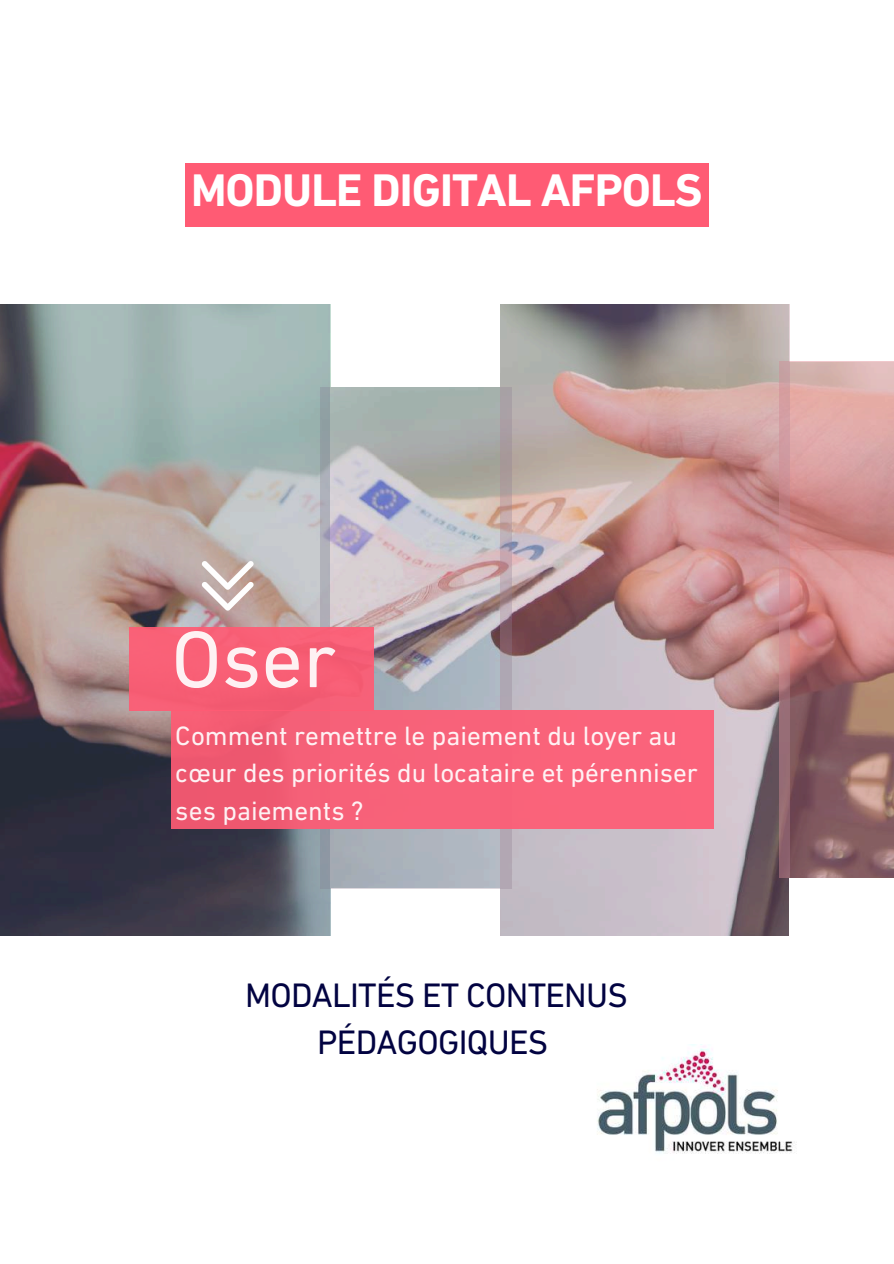
<style>
.page{position:relative;width:894px;height:1264px;background:#fff}
.page>*{position:absolute;margin:0;border:0;box-sizing:border-box;transform-origin:0 0}
.t1{font:81.15px "DIN Next LT Pro";color:#fff}
.t2{font:700 46.5px "DIN Next LT Pro";letter-spacing:-.02em;color:#fff}
.t3{font:34.5px/47.2px "DIN Next LT Pro";letter-spacing:-.02em;color:#020341;text-align:center}
.t4{font:27px/37.2px "DIN Next LT Pro";color:#fff}
</style>
<div class="page">
<svg style="left:789px;top:361px;width:104px;height:517px;background:#b78181"></svg>
<svg style="left:500px;top:304px;width:289px;height:632px;background:#b99d9f"></svg>
<svg style="left:329px;top:387px;width:182px;height:501px;background:#b4b2b7"></svg>
<svg style="left:0;top:304px;width:329px;height:632px;background:#838184"></svg>
<div style="left:129px;top:626px;width:245px;height:84px;background:#f85f76"></div>
<img style="left:597px;top:1044px;width:200px;height:110px">
<svg style="left:201px;top:561px;width:53px;height:50px"></svg>
<div style="left:185px;top:164px;width:523px;height:63px;background:#ff5b74"></div>
<div style="left:171px;top:710px;width:542px;height:119px;background:#f8627a"></div>
<h2 class="t2" style="left:191px;top:171px;width:513px">MODULE DIGITAL AFPOLS</h2>
<h1 class="t1" style="left:171px;top:626px;width:166px">Oser</h1>
<p class="t4" style="left:176px;top:720px;width:523px">Comment remettre le paiement du loyer au cœur des priorités du locataire et pérenniser ses paiements ?</p>
<p class="t3" style="left:245px;top:974px;width:384px">MODALITÉS ET CONTENUS<br>PÉDAGOGIQUES</p>
</div>
